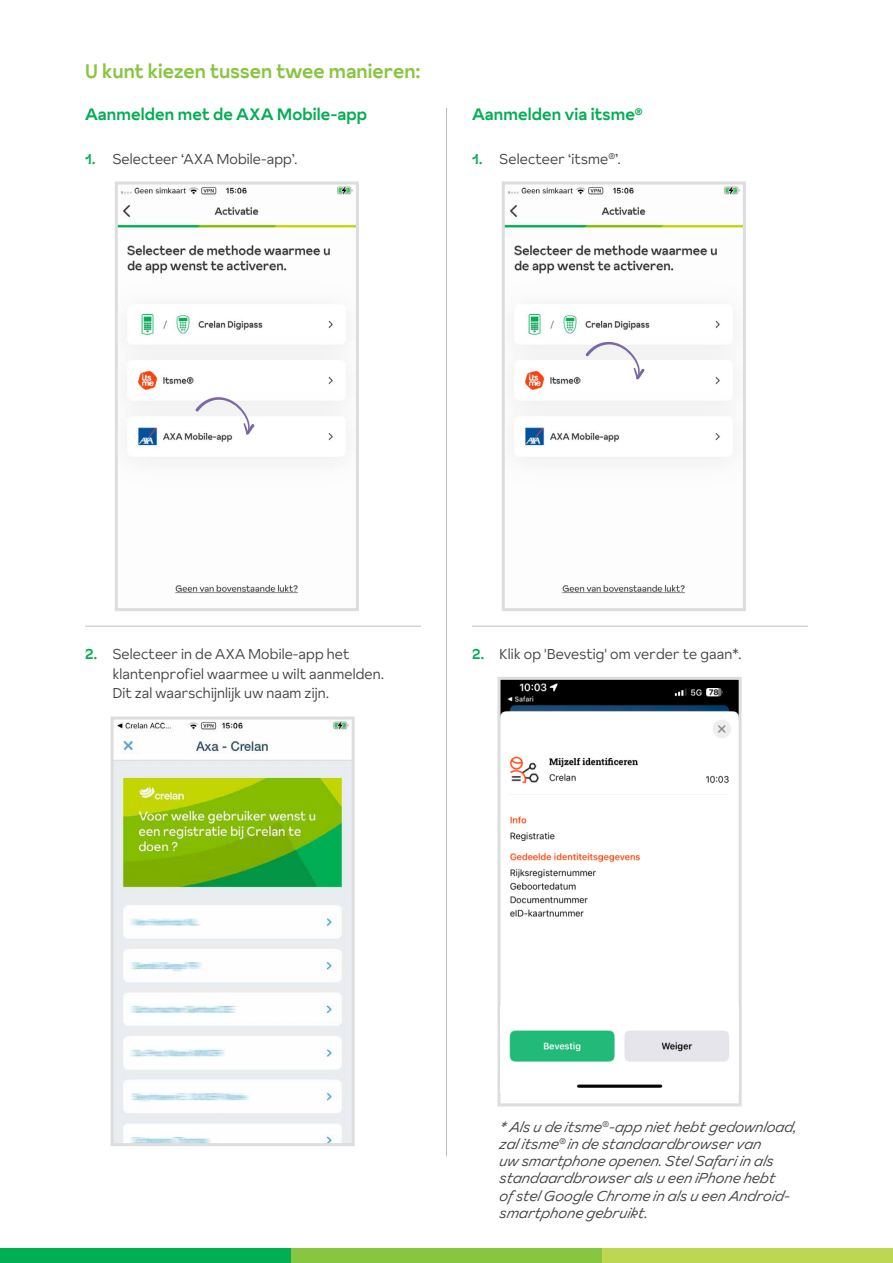
<style>
.page{position:relative;width:893px;height:1263px;background:#fff}
.page>*{position:absolute;margin:0;border:0;box-sizing:border-box;transform-origin:0 0}
.t1{font:500 19.5px "Crelan Sunset";letter-spacing:.005em;color:#88c540}
.t2{font:500 16.5px "Crelan Sunset";letter-spacing:.005em;color:#00ae53}
.t3{font:italic 300 14.25px/17.2px "Crelan Sunset";letter-spacing:.01em;color:#414042}
.t4{font:300 14.25px/19.5px "Crelan Sunset";letter-spacing:.01em;color:#414042}
.s1{font-weight:500;color:#00ae53}
</style>
<div class="page">
<div style="left:0;top:1248px;width:291px;height:15px;background:#00ae53"></div>
<div style="left:291px;top:1248px;width:311px;height:15px;background:#88c540"></div>
<div style="left:602px;top:1248px;width:291px;height:15px;background:#bdd753"></div>
<hr style="left:446px;top:108px;width:1px;height:1048px;background:#bcbec0">
<svg style="left:115px;top:181px;width:244px;height:430px"></svg>
<svg style="left:110px;top:716px;width:245px;height:430px"></svg>
<svg style="left:502px;top:181px;width:244px;height:430px"></svg>
<svg style="left:497px;top:677px;width:245px;height:430px"></svg>
<svg style="left:195px;top:396px;width:59px;height:39px"></svg>
<svg style="left:586px;top:341px;width:59px;height:39px"></svg>
<hr style="left:85px;top:626px;width:336px;height:1px;background:#bcbec0">
<hr style="left:472px;top:626px;width:336px;height:1px;background:#bcbec0">
<img style="left:501px;top:1006px;width:238px;height:86px">
<h1 class="t1" style="left:85px;top:58px;width:337px">U kunt kiezen tussen twee manieren:</h1>
<p class="t2" style="left:85px;top:103px;width:284px">Aanmelden met de AXA Mobile-app</p>
<p class="t4" style="left:85px;top:149px;width:214px"><span class="s1">1.</span> Selecteer ‘AXA Mobile-app’.</p>
<p class="t2" style="left:472px;top:103px;width:172px">Aanmelden via itsme<sup>®</sup></p>
<p class="t4" style="left:472px;top:149px;width:150px"><span class="s1">1.</span> Selecteer ‘itsme<sup>®</sup>’.</p>
<p class="t4" style="left:113px;top:644px;width:273px;text-indent:-28px"><span class="s1">2.</span> Selecteer in de AXA Mobile-app het klantenprofiel waarmee u wilt aanmelden.<br>Dit zal waarschijnlijk uw naam zijn.</p>
<p class="t4" style="left:472px;top:644px;width:271px"><span class="s1">2.</span> Klik op 'Bevestig' om verder te gaan*.</p>
<p class="t3" style="left:500px;top:1118px;width:299px">* Als u de itsme<sup>®</sup>-app niet hebt gedownload, zal itsme<sup>®</sup> in de standaardbrowser van<br>uw smartphone openen. Stel Safari in als standaardbrowser als u een iPhone hebt<br>of stel Google Chrome in als u een Android&shy;smartphone gebruikt.</p>
</div>
